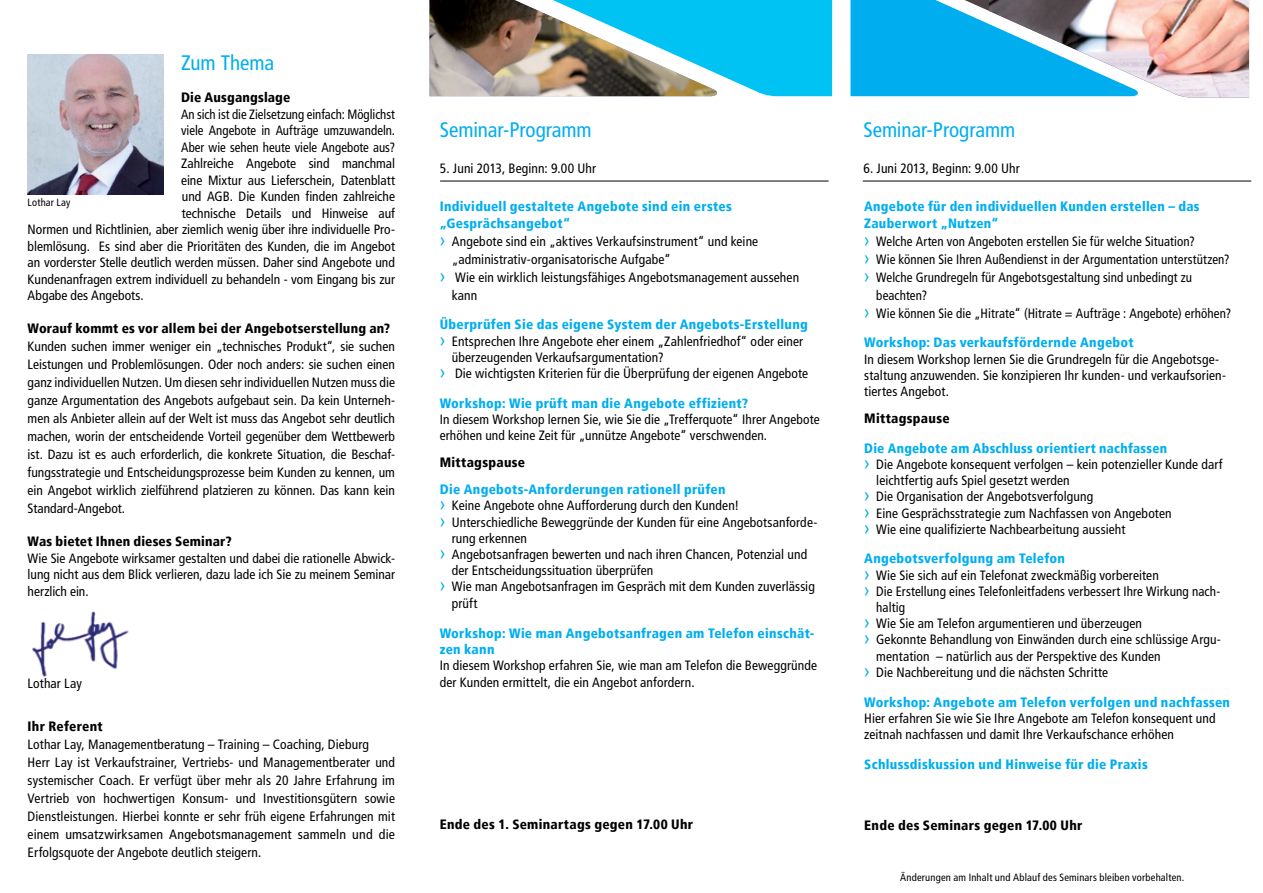
<style>
.page{position:relative;width:1263px;height:893px;background:#fff}
.page>*{position:absolute;margin:0;border:0;box-sizing:border-box;transform-origin:0 0}
.t1{font:condensed 21px "Frutiger LT";letter-spacing:-.005em;color:#00aeef}
.t2{font:condensed 13.5px/18px "Frutiger LT";letter-spacing:.01em;color:#000}
.t3{font:900 condensed 13.5px/16.2px "Frutiger LT";letter-spacing:.02em;color:#00aeef}
.t4{font:condensed 13.5px "Frutiger LT";letter-spacing:.01em;color:#000;scale:.96 1}
.t5{font:900 condensed 13.5px "Frutiger LT";letter-spacing:.015em;color:#000}
.t6{font:condensed 13.5px "Frutiger LT";letter-spacing:.01em;color:#000;scale:.95 1}
.t7{font:condensed 10.5px "Frutiger LT";letter-spacing:.02em;color:#000}
.s1{font-family:"Arial";font-stretch:normal;font-size:18px;color:#00aeef}
</style>
<div class="page">
<hr style="left:863px;top:181px;width:388px;height:1px;background:#000">
<div style="left:717px;top:0;width:115px;height:96px;background:#00c2f3"></div>
<img style="left:429px;top:0;width:288px;height:96px">
<hr style="left:440px;top:181px;width:388px;height:1px;background:#000">
<div style="left:850px;top:0;width:139px;height:97px;background:#00aeef"></div>
<img style="left:989px;top:0;width:260px;height:98px">
<img style="left:32px;top:611px;width:97px;height:66px">
<img style="left:28px;top:54px;width:136px;height:140px">
<h1 class="t1" style="left:181px;top:50px;width:95px">Zum Thema</h1>
<p class="t5" style="left:181px;top:90px;width:111px">Die Ausgangslage</p>
<p class="t6" style="left:181px;top:106px;width:227px">An sich ist die Zielsetzung einfach: Möglichst</p>
<p class="t6" style="left:181px;top:123px;width:227px">viele Angebote in Aufträge umzuwandeln.</p>
<p class="t6" style="left:181px;top:139px;width:227px">Aber wie sehen heute viele Angebote aus?</p>
<p class="t2" style="left:181px;top:155px;width:215px">Zahlreiche Angebote sind manchmal</p>
<p class="t2" style="left:181px;top:171px;width:215px">eine Mixtur aus Lieferschein, Datenblatt</p>
<p class="t2" style="left:182px;top:188px;width:215px">und AGB. Die Kunden finden zahlreiche</p>
<p class="t2" style="left:182px;top:204px;width:215px">technische Details und Hinweise auf</p>
<p class="t2" style="left:28px;top:221px;width:369px">Normen und Richtlinien, aber ziemlich wenig über ihre individuelle Pro-</p>
<p class="t2" style="left:28px;top:237px;width:369px">blemlösung. Es sind aber die Prioritäten des Kunden, die im Angebot</p>
<p class="t2" style="left:28px;top:254px;width:369px">an vorderster Stelle deutlich werden müssen. Daher sind Angebote und</p>
<p class="t2" style="left:28px;top:270px;width:369px">Kundenanfragen extrem individuell zu behandeln - vom Eingang bis zur</p>
<p class="t2" style="left:28px;top:287px;width:118px">Abgabe des Angebots.</p>
<p class="t5" style="left:28px;top:321px;width:364px">Worauf kommt es vor allem bei der Angebotserstellung an?</p>
<p class="t2" style="left:28px;top:338px;width:369px;text-align:justify">Kunden suchen immer weniger ein „technisches Produkt“, sie suchen Leistungen und Problemlösungen. Oder noch anders: sie suchen einen ganz individuellen Nutzen. Um diesen sehr individuellen Nutzen muss die ganze Argumentation des Angebots aufgebaut sein. Da kein Unterneh&shy;men als Anbieter allein auf der Welt ist muss das Angebot sehr deutlich machen, worin der entscheidende Vorteil gegenüber dem Wettbewerb ist. Dazu ist es auch erforderlich, die konkrete Situation, die Beschaf&shy;fungsstrategie und Entscheidungsprozesse beim Kunden zu kennen, um ein Angebot wirklich zielführend platzieren zu können. Das kann kein Standard-Angebot.</p>
<p class="t5" style="left:28px;top:534px;width:206px">Was bietet Ihnen dieses Seminar?</p>
<p class="t2" style="left:28px;top:550px;width:369px;line-height:16.5px;text-align:justify">Wie Sie Angebote wirksamer gestalten und dabei die rationelle Abwick&shy;lung nicht aus dem Blick verlieren, dazu lade ich Sie zu meinem Seminar herzlich ein.</p>
<p class="t7" style="left:28px;top:197px;width:44px">Lothar Lay</p>
<p class="t2" style="left:28px;top:674px;width:56px">Lothar Lay</p>
<p class="t5" style="left:28px;top:718px;width:77px">Ihr Referent</p>
<p class="t2" style="left:28px;top:736px;width:369px">Lothar Lay, Managementberatung – Training – Coaching, Dieburg<br>Herr Lay ist Verkaufstrainer, Vertriebs- und Managementberater und systemischer Coach. Er verfügt über mehr als 20 Jahre Erfahrung im Vertrieb von hochwertigen Konsum- und Investitionsgütern sowie Dienstleistungen. Hierbei konnte er sehr früh eigene Erfahrungen mit einem umsatzwirksamen Angebotsmanagement sammeln und die Erfolgsquote der Angebote deutlich steigern.</p>
<h1 class="t1" style="left:440px;top:118px;width:153px">Seminar-Programm</h1>
<p class="t2" style="left:440px;top:160px;width:158px">5. Juni 2013, Beginn: 9.00 Uhr</p>
<p class="t3" style="left:440px;top:199px;width:294px">Individuell gestaltete Angebote sind ein erstes „Gesprächsangebot“</p>
<p class="t2" style="left:440px;top:232px;width:320px"><span class="s1">›</span> Angebote sind ein „aktives Verkaufsinstrument“ und keine</p>
<p class="t2" style="left:452px;top:250px;width:221px">„administrativ-organisatorische Aufgabe“</p>
<p class="t2" style="left:440px;top:268px;width:361px"><span class="s1">›</span> Wie ein wirklich leistungsfähiges Angebotsmanagement aussehen</p>
<p class="t2" style="left:452px;top:286px;width:27px">kann</p>
<p class="t3" style="left:440px;top:317px;width:370px">Überprüfen Sie das eigene System der Angebots-Erstellung</p>
<p class="t2" style="left:440px;top:332px;width:365px"><span class="s1">›</span> Entsprechen Ihre Angebote eher einem „Zahlenfriedhof“ oder einer</p>
<p class="t2" style="left:452px;top:348px;width:214px">überzeugenden Verkaufsargumentation?</p>
<p class="t2" style="left:440px;top:364px;width:370px"><span class="s1">›</span> Die wichtigsten Kriterien für die Überprüfung der eigenen Angebote</p>
<p class="t3" style="left:440px;top:395px;width:310px">Workshop: Wie prüft man die Angebote effizient?</p>
<p class="t2" style="left:440px;top:411px;width:381px;line-height:16.2px">In diesem Workshop lernen Sie, wie Sie die „Trefferquote“ Ihrer Angebote erhöhen und keine Zeit für „unnütze Angebote“ verschwenden.</p>
<p class="t5" style="left:440px;top:454px;width:87px">Mittagspause</p>
<p class="t3" style="left:440px;top:481px;width:287px">Die Angebots-Anforderungen rationell prüfen</p>
<p class="t2" style="left:440px;top:497px;width:301px"><span class="s1">›</span> Keine Angebote ohne Aufforderung durch den Kunden!</p>
<p class="t2" style="left:440px;top:513px;width:379px"><span class="s1">›</span> Unterschiedliche Beweggründe der Kunden für eine Angebotsanforde-</p>
<p class="t2" style="left:452px;top:529px;width:77px">rung erkennen</p>
<p class="t2" style="left:440px;top:545px;width:369px"><span class="s1">›</span> Angebotsanfragen bewerten und nach ihren Chancen, Potenzial und</p>
<p class="t2" style="left:452px;top:562px;width:203px">der Entscheidungssituation überprüfen</p>
<p class="t2" style="left:440px;top:578px;width:377px"><span class="s1">›</span> Wie man Angebotsanfragen im Gespräch mit dem Kunden zuverlässig</p>
<p class="t2" style="left:452px;top:594px;width:27px">prüft</p>
<p class="t3" style="left:440px;top:625px;width:376px">Workshop: Wie man Angebotsanfragen am Telefon einschät&shy;zen kann</p>
<p class="t2" style="left:440px;top:658px;width:379px;line-height:16.2px">In diesem Workshop erfahren Sie, wie man am Telefon die Beweggründe der Kunden ermittelt, die ein Angebot anfordern.</p>
<p class="t5" style="left:440px;top:816px;width:255px">Ende des 1. Seminartags gegen 17.00 Uhr</p>
<h1 class="t1" style="left:863px;top:118px;width:153px">Seminar-Programm</h1>
<p class="t2" style="left:863px;top:160px;width:158px">6. Juni 2013, Beginn: 9.00 Uhr</p>
<p class="t3" style="left:864px;top:199px;width:337px">Angebote für den individuellen Kunden erstellen – das<br>Zauberwort „Nutzen“</p>
<p class="t4" style="left:864px;top:233px;width:346px"><span class="s1">›</span> Welche Arten von Angeboten erstellen Sie für welche Situation?</p>
<p class="t4" style="left:864px;top:251px;width:382px"><span class="s1">›</span> Wie können Sie Ihren Außendienst in der Argumentation unterstützen?</p>
<p class="t4" style="left:864px;top:269px;width:343px"><span class="s1">›</span> Welche Grundregeln für Angebotsgestaltung sind unbedingt zu</p>
<p class="t4" style="left:876px;top:287px;width:55px">beachten?</p>
<p class="t4" style="left:864px;top:305px;width:384px"><span class="s1">›</span> Wie können Sie die „Hitrate“ (Hitrate = Aufträge : Angebote) erhöhen?</p>
<p class="t3" style="left:864px;top:335px;width:271px">Workshop: Das verkaufsfördernde Angebot</p>
<p class="t2" style="left:864px;top:351px;width:363px;line-height:16.2px">In diesem Workshop lernen Sie die Grundregeln für die Angebotsge&shy;staltung anzuwenden. Sie konzipieren Ihr kunden- und verkaufsorien&shy;tiertes Angebot.</p>
<p class="t5" style="left:864px;top:410px;width:87px">Mittagspause</p>
<p class="t3" style="left:864px;top:440px;width:304px">Die Angebote am Abschluss orientiert nachfassen</p>
<p class="t2" style="left:864px;top:455px;width:360px"><span class="s1">›</span> Die Angebote konsequent verfolgen – kein potenzieller Kunde darf</p>
<p class="t2" style="left:876px;top:471px;width:195px">leichtfertig aufs Spiel gesetzt werden</p>
<p class="t2" style="left:864px;top:488px;width:231px"><span class="s1">›</span> Die Organisation der Angebotsverfolgung</p>
<p class="t2" style="left:864px;top:504px;width:309px"><span class="s1">›</span> Eine Gesprächsstrategie zum Nachfassen von Angeboten</p>
<p class="t2" style="left:864px;top:520px;width:263px"><span class="s1">›</span> Wie eine qualifizierte Nachbearbeitung aussieht</p>
<p class="t3" style="left:864px;top:551px;width:202px">Angebotsverfolgung am Telefon</p>
<p class="t2" style="left:864px;top:566px;width:296px"><span class="s1">›</span> Wie Sie sich auf ein Telefonat zweckmäßig vorbereiten</p>
<p class="t2" style="left:864px;top:582px;width:357px"><span class="s1">›</span> Die Erstellung eines Telefonleitfadens verbessert Ihre Wirkung nach-</p>
<p class="t2" style="left:876px;top:598px;width:30px">haltig</p>
<p class="t2" style="left:864px;top:615px;width:279px"><span class="s1">›</span> Wie Sie am Telefon argumentieren und überzeugen</p>
<p class="t2" style="left:864px;top:631px;width:358px"><span class="s1">›</span> Gekonnte Behandlung von Einwänden durch eine schlüssige Argu-</p>
<p class="t2" style="left:876px;top:647px;width:286px">mentation – natürlich aus der Perspektive des Kunden</p>
<p class="t2" style="left:864px;top:663px;width:246px"><span class="s1">›</span> Die Nachbereitung und die nächsten Schritte</p>
<p class="t3" style="left:864px;top:694px;width:367px">Workshop: Angebote am Telefon verfolgen und nachfassen</p>
<p class="t2" style="left:864px;top:710px;width:353px;line-height:16.2px">Hier erfahren Sie wie Sie Ihre Angebote am Telefon konsequent und zeitnah nachfassen und damit Ihre Verkaufschance erhöhen</p>
<p class="t3" style="left:864px;top:756px;width:285px">Schlussdiskussion und Hinweise für die Praxis</p>
<p class="t5" style="left:864px;top:817px;width:220px">Ende des Seminars gegen 17.00 Uhr</p>
<p class="t7" style="left:900px;top:871px;width:286px">Änderungen am Inhalt und Ablauf des Seminars bleiben vorbehalten.</p>
</div>
